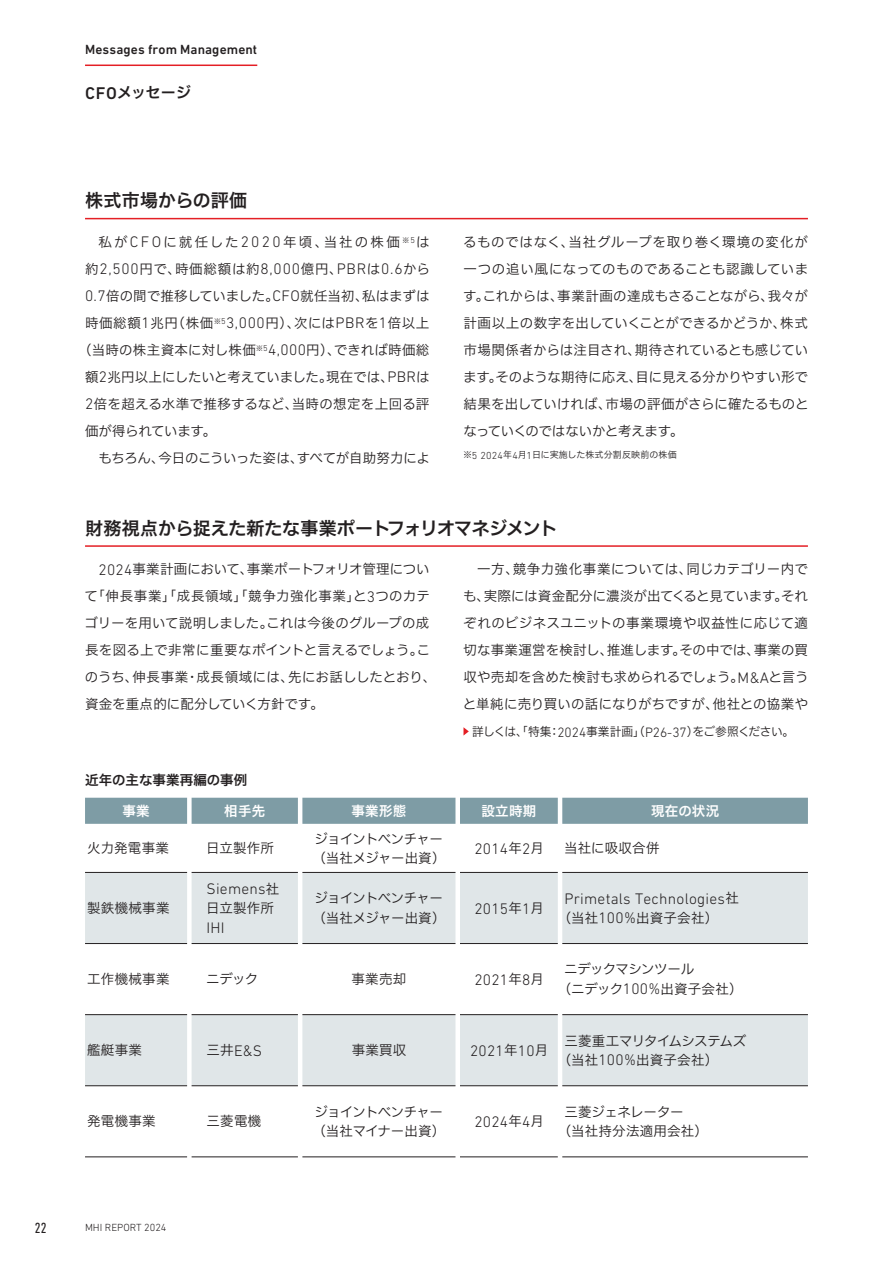
<style>
.page{position:relative;width:893px;height:1263px;background:#fff}
.page>*{position:absolute;margin:0;border:0;box-sizing:border-box;transform-origin:0 0}
.t1{font:18px "Hiragino UD Sans F Std N W6";letter-spacing:-.01em;color:#231f20}
.t2{font:18px "Hiragino UD Sans F Std N W6";letter-spacing:.01em;color:#231f20}
.t3{font:300 15.45px "DIN Next LT Pro";letter-spacing:.015em;color:#231f20}
.t4{font:15px "Hiragino UD Sans F Std N W6";letter-spacing:-.01em;color:#231f20}
.t5{font:condensed 15px "DIN Next LT Pro";color:#231f20}
.t6{font:13.5px/27px "Hiragino UD Sans F Std N W3";letter-spacing:.005em;color:#231f20;text-align:justify}
.t7{font:13.5px/19.5px "Hiragino UD Sans F Std N W3";letter-spacing:-.015em;color:#231f20}
.t8{font:13.5px/19.5px "Hiragino UD Sans F Std N W3";letter-spacing:-.05em;color:#231f20}
.t9{font:13.5px "Hiragino UD Sans F Std N W3";letter-spacing:-.025em;color:#231f20}
.t10{font:13.5px "Hiragino UD Sans F Std N W3";letter-spacing:.05em;color:#231f20}
.t11{font:13.5px "Hiragino UD Sans F Std N W3";letter-spacing:.045em;color:#231f20}
.t12{font:13.5px "Hiragino UD Sans F Std N W3";letter-spacing:.155em;color:#231f20}
.t13{font:13.5px/19.5px "Hiragino UD Sans F Std N W3";letter-spacing:-.03em;color:#231f20}
.t14{font:500 13.5px "DIN Next LT Pro";letter-spacing:.01em;color:#231f20}
.t15{font:13.5px/19.5px "Hiragino UD Sans F Std N W3";letter-spacing:-.04em;color:#231f20}
.t16{font:13.5px "Hiragino UD Sans F Std N W6";letter-spacing:.02em;color:#fff}
.t17{font:13.5px "Hiragino UD Sans F Std N W6";color:#231f20}
.t18{font:12px "Hiragino UD Sans F Std N W3";letter-spacing:-.045em;color:#231f20}
.t19{font:300 10.5px "DIN Next LT Pro";color:#231f20}
.t20{font:9px "Hiragino UD Sans F Std N W3";letter-spacing:.02em;color:#231f20}
.s1{font-family:"DIN Next LT Pro";font-weight:500;font-size:17.25px}
.s2{font-family:"DIN Next LT Pro";font-weight:300;font-size:15.45px}
.s3{font-family:"DIN Next LT Pro";font-weight:300;font-size:10.35px}
.s4{font-family:"DIN Next LT Pro";font-weight:300;font-size:13.8px}
.s5{font-family:"Hiragino UD Sans F Std N W3";font-weight:400;font-size:13.5px}
</style>
<div class="page">
<hr style="left:85px;top:218px;width:723px;height:1px;background:#e41f25">
<hr style="left:85px;top:545px;width:723px;height:2px;background:#e41f25">
<div style="left:85px;top:798px;width:723px;height:26px;background:#7e9ca5"></div>
<svg style="left:85px;top:872px;width:723px;height:214px;fill:#e0e6e8"></svg>
<hr style="left:85px;top:872px;width:102px;height:1px;background:#231f20">
<hr style="left:192px;top:872px;width:106px;height:1px;background:#231f20">
<hr style="left:302px;top:872px;width:153px;height:1px;background:#231f20">
<hr style="left:460px;top:872px;width:98px;height:1px;background:#231f20">
<hr style="left:562px;top:872px;width:246px;height:1px;background:#231f20">
<hr style="left:85px;top:943px;width:102px;height:1px;background:#231f20">
<hr style="left:192px;top:943px;width:106px;height:1px;background:#231f20">
<hr style="left:302px;top:943px;width:153px;height:1px;background:#231f20">
<hr style="left:460px;top:943px;width:98px;height:1px;background:#231f20">
<hr style="left:562px;top:943px;width:246px;height:1px;background:#231f20">
<hr style="left:85px;top:1014px;width:102px;height:1px;background:#231f20">
<hr style="left:192px;top:1014px;width:106px;height:1px;background:#231f20">
<hr style="left:302px;top:1014px;width:153px;height:1px;background:#231f20">
<hr style="left:460px;top:1014px;width:98px;height:1px;background:#231f20">
<hr style="left:562px;top:1014px;width:246px;height:1px;background:#231f20">
<hr style="left:85px;top:1085px;width:102px;height:1px;background:#231f20">
<hr style="left:192px;top:1085px;width:106px;height:1px;background:#231f20">
<hr style="left:302px;top:1085px;width:153px;height:1px;background:#231f20">
<hr style="left:460px;top:1085px;width:98px;height:1px;background:#231f20">
<hr style="left:562px;top:1085px;width:246px;height:1px;background:#231f20">
<hr style="left:85px;top:1156px;width:102px;height:1px;background:#231f20">
<hr style="left:192px;top:1156px;width:106px;height:1px;background:#231f20">
<hr style="left:302px;top:1156px;width:153px;height:1px;background:#231f20">
<hr style="left:460px;top:1156px;width:98px;height:1px;background:#231f20">
<hr style="left:562px;top:1156px;width:246px;height:1px;background:#231f20">
<svg style="left:463px;top:727px;width:6px;height:8px"></svg>
<hr style="left:85px;top:65px;width:172px;height:1px;background:#e41f25">
<p class="t14" style="left:85px;top:41px;width:174px">Messages from Management</p>
<p class="t4" style="left:85px;top:81px;width:108px"><span class="s1">CFO</span>メッセージ</p>
<h1 class="t2" style="left:85px;top:187px;width:164px">株式市場からの評価</h1>
<p class="t12" style="left:99px;top:232px;width:333px">私が<span class="s2">CFO</span>に就任した<span class="s2">2020</span>年頃、当社の株価<sup>※</sup><sup>5</sup>は</p>
<p class="t10" style="left:85px;top:259px;width:346px">約<span class="s2">2,500</span>円で、時価総額は約<span class="s2">8,000</span>億円、<span class="s2">PBR</span>は<span class="s2">0.6</span>から</p>
<p class="t6" style="left:85px;top:282px;width:346px"><span class="s2">0.7</span>倍の間で推移していました。<span class="s2">CFO</span>就任当初、私はまずは</p>
<p class="t11" style="left:85px;top:313px;width:346px">時価総額<span class="s2">1</span>兆円（株価<sup>※</sup><sup>5</sup><span class="s2">3,000</span>円）、次には<span class="s2">PBR</span>を<span class="s2">1</span>倍以上</p>
<p class="t6" style="left:78px;top:336px;width:353px">（当時の株主資本に対し株価<sup>※</sup><sup>5</sup><span class="s2">4,000</span>円）、できれば時価総</p>
<p class="t7" style="left:85px;top:366px;width:346px">額<span class="s2">2</span>兆円以上にしたいと考えていました。現在では、<span class="s2">PBR</span>は</p>
<p class="t6" style="left:85px;top:390px;width:346px"><span class="s2">2</span>倍を超える水準で推移するなど、当時の想定を上回る評</p>
<p class="t9" style="left:85px;top:421px;width:133px">価が得られています。</p>
<p class="t9" style="left:98px;top:448px;width:333px">もちろん、今日のこういった姿は、すべてが自助努力によ</p>
<p class="t6" style="left:463px;top:228px;width:347px">るものではなく、当社グループを取り巻く環境の変化が一つの追い風になってのものであることも認識しています。これからは、事業計画の達成もさることながら、我々が計画以上の数字を出していくことができるかどうか、株式市場関係者からは注目され、期待されているとも感じています。そのような期待に応え、目に見える分かりやすい形で結果を出していければ、市場の評価がさらに確たるものとなっていくのではないかと考えます。</p>
<p class="t20" style="left:463px;top:448px;width:215px">※<span class="s3">5 2024</span>年<span class="s3">4</span>月<span class="s3">1</span>日に実施した株式分割反映前の株価</p>
<h1 class="t1" style="left:85px;top:514px;width:473px">財務視点から捉えた新たな事業ポートフォリオマネジメント</h1>
<p class="t6" style="left:85px;top:555px;width:353px;text-align:left;text-indent:14px"><span class="s2">2024</span>事業計画において、事業ポートフォリオ管理について「伸長事業」「成長領域」「競争力強化事業」と<span class="s2">3</span>つのカテゴリーを用いて説明しました。これは今後のグループの成長を図る上で非常に重要なポイントと言えるでしょう。このうち、伸長事業・成長領域には、先にお話ししたとおり、資金を重点的に配分していく方針です。</p>
<p class="t6" style="left:463px;top:555px;width:347px;text-indent:14px">一方、競争力強化事業については、同じカテゴリー内でも、実際には資金配分に濃淡が出てくると見ています。それぞれのビジネスユニットの事業環境や収益性に応じて適切な事業運営を検討し、推進します。その中では、事業の買収や売却を含めた検討も求められるでしょう。<span class="s2">M&amp;A</span>と言うと単純に売り買いの話になりがちですが、他社との協業や</p>
<p class="t17" style="left:85px;top:770px;width:164px">近年の主な事業再編の事例</p>
<p class="t18" style="left:472px;top:723px;width:324px">詳しくは、「特集：<span class="s4">2024</span>事業計画」（<span class="s4">P26-37</span>）をご参照ください。</p>
<p class="t16" style="left:122px;top:800px;width:29px">事業</p>
<p class="t16" style="left:224px;top:800px;width:43px">相手先</p>
<p class="t16" style="left:352px;top:800px;width:56px">事業形態</p>
<p class="t16" style="left:481px;top:800px;width:56px">設立時期</p>
<p class="t16" style="left:651px;top:800px;width:70px">現在の状況</p>
<p class="t6" style="left:87px;top:834px;width:83px">火力発電事業</p>
<p class="t6" style="left:206px;top:834px;width:70px">日立製作所</p>
<p class="t8" style="left:312px;top:828px;width:135px">ジョイントベンチャー（当社メジャー出資）</p>
<p class="t3" style="left:474px;top:839px;width:71px">2014<span class="s5">年</span>2<span class="s5">月</span></p>
<p class="t6" style="left:564px;top:834px;width:97px">当社に吸収合併</p>
<p class="t6" style="left:87px;top:894px;width:84px">製鉄機械事業</p>
<p class="t3" style="left:206px;top:880px;width:74px">Siemens<span class="s5">社</span></p>
<p class="t6" style="left:206px;top:894px;width:70px">日立製作所</p>
<p class="t3" style="left:206px;top:919px;width:20px">IHI</p>
<p class="t8" style="left:312px;top:888px;width:135px">ジョイントベンチャー（当社メジャー出資）</p>
<p class="t3" style="left:474px;top:899px;width:71px">2015<span class="s5">年</span>1<span class="s5">月</span></p>
<p class="t3" style="left:564px;top:890px;width:176px">Primetals Technologies<span class="s5">社</span></p>
<p class="t6" style="left:558px;top:903px;width:162px">（当社<span class="s2">100%</span>出資子会社）</p>
<p class="t6" style="left:87px;top:965px;width:84px">工作機械事業</p>
<p class="t6" style="left:206px;top:965px;width:54px">ニデック</p>
<p class="t6" style="left:352px;top:965px;width:56px">事業売却</p>
<p class="t3" style="left:474px;top:970px;width:71px">2021<span class="s5">年</span>8<span class="s5">月</span></p>
<p class="t13" style="left:558px;top:959px;width:186px;text-indent:6px">ニデックマシンツール<br>（ニデック<span class="s2">100%</span>出資子会社）</p>
<p class="t6" style="left:87px;top:1036px;width:56px">艦艇事業</p>
<p class="t3" style="left:206px;top:1041px;width:57px"><span class="s5">三井</span>E&amp;S</p>
<p class="t6" style="left:352px;top:1036px;width:56px">事業買収</p>
<p class="t3" style="left:470px;top:1041px;width:80px">2021<span class="s5">年</span>10<span class="s5">月</span></p>
<p class="t7" style="left:558px;top:1030px;width:190px;text-indent:7px">三菱重工マリタイムシステムズ（当社<span class="s2">100%</span>出資子会社）</p>
<p class="t6" style="left:87px;top:1107px;width:70px">発電機事業</p>
<p class="t6" style="left:206px;top:1107px;width:56px">三菱電機</p>
<p class="t15" style="left:312px;top:1101px;width:134px">ジョイントベンチャー（当社マイナー出資）</p>
<p class="t3" style="left:474px;top:1113px;width:71px">2024<span class="s5">年</span>4<span class="s5">月</span></p>
<p class="t6" style="left:558px;top:1101px;width:152px;line-height:19.5px;text-indent:7px">三菱ジェネレーター<br>（当社持分法適用会社）</p>
<p class="t5" style="left:35px;top:1219px;width:14px">22</p>
<p class="t19" style="left:85px;top:1222px;width:83px">MHI REPORT 2024</p>
</div>
